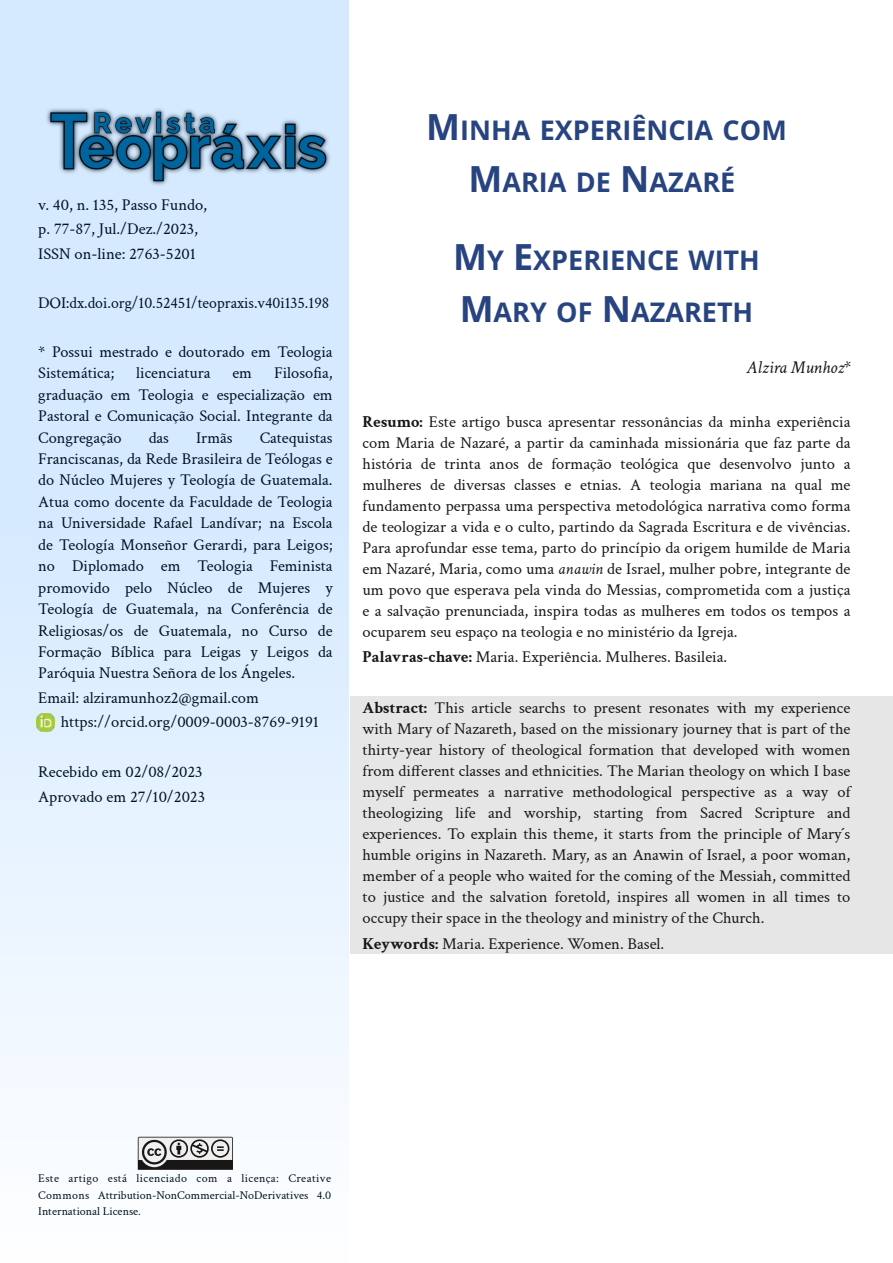
<style>
.page{position:relative;width:893px;height:1263px;background:#fff}
.page>*{position:absolute;margin:0;border:0;box-sizing:border-box;transform-origin:0 0}
.t1{font:700 27px/52.1px "Open Sans";color:#284480;text-align:center}
.t2{font:italic 18px "Crimson Text";color:#181715}
.t3{font:16.5px/21px "Crimson Text";color:#181715;text-align:justify}
.t4{font:16.5px/21.5px "Crimson Text";color:#00121f}
.t5{font:12px/16.5px "Crimson Text";color:#00121f;text-align:justify}
.s1{font-size:36px}
.s2{font-weight:700}
.s3{font-style:italic}
</style>
<div class="page">
<div style="left:0;top:0;width:349px;height:1263px;background:#fff;opacity:.2"></div>
<img style="left:39px;top:106px;width:293px;height:81px">
<svg style="left:138px;top:1137px;width:95px;height:33px"></svg>
<div style="left:350px;top:696px;width:543px;height:258px;background:#e6e6e6"></div>
<img style="left:37px;top:714px;width:18px;height:18px">
<p class="t4" style="left:38px;top:193px;width:170px;line-height:24.5px">v. 40, n. 135, Passo Fundo, p. 77-87, Jul./Dez./2023,<br>ISSN on-line: 2763-5201</p>
<p class="t4" style="left:38px;top:292px;width:292px">DOI:dx.doi.org/10.52451/teopraxis.v40i135.198</p>
<p class="t4" style="left:38px;top:341px;width:296px">* Possui mestrado e doutorado em Teologia<br>Sistemática;</p>
<p class="t4" style="left:38px;top:362px;width:296px;text-align:justify;text-indent:236px">Filosofia, graduação em Teologia e especialização em Pastoral e Comunicação Social. Integrante da Congregação</p>
<p class="t4" style="left:136px;top:362px;width:76px">licenciatura</p>
<p class="t4" style="left:232px;top:362px;width:21px">em</p>
<p class="t4" style="left:149px;top:427px;width:22px">das</p>
<p class="t4" style="left:196px;top:427px;width:38px">Irmãs</p>
<p class="t4" style="left:38px;top:427px;width:296px;text-align:justify;text-indent:221px">Catequistas Franciscanas, da Rede Brasileira de Teólogas e do Núcleo Mujeres y Teología de Guatemala.<br>Atua como docente da Faculdade de Teologia na Universidade Rafael Landívar; na Escola de Teología Monseñor Gerardi, para Leigos; no Diplomado em Teologia Feminista promovido pelo Núcleo de Mujeres y Teología de Guatemala, na Conferência de Religiosas/os de Guatemala, no Curso de Formação Bíblica para Leigas y Leigos da Paróquia Nuestra Señora de los Ángeles.</p>
<p class="t4" style="left:61px;top:686px;width:260px;line-height:24.5px;text-indent:-22px">Email: alziramunhoz2@gmail.com https://orcid.org/0009-0003-8769-9191</p>
<p class="t4" style="left:38px;top:760px;width:168px;line-height:24.5px">Recebido em 02/08/2023<br>Aprovado em 27/10/2023</p>
<h1 class="t1" style="left:426px;top:103px;width:362px"><span class="s1">M</span>INHA EXPERIÊNCIA COM<br><span class="s1">M</span>ARIA DE <span class="s1">N</span>AZARÉ</h1>
<h1 class="t1" style="left:453px;top:233px;width:308px;text-align:left"><span class="s1">M</span>Y <span class="s1">E</span>XPERIENCE WITH<br><span class="s1">M</span>ARY OF <span class="s1">N</span>AZARETH</h1>
<p class="t2" style="left:747px;top:355px;width:105px">Alzira Munhoz*</p>
<p class="t3" style="left:363px;top:411px;width:489px"><span class="s2">Resumo:</span> Este artigo busca apresentar ressonâncias da minha experiência com Maria de Nazaré, a partir da caminhada missionária que faz parte da história de trinta anos de formação teológica que desenvolvo junto a mulheres de diversas classes e etnias. A teologia mariana na qual me fundamento perpassa uma perspectiva metodológica narrativa como forma de teologizar a vida e o culto, partindo da Sagrada Escritura e de vivências.<br>Para aprofundar esse tema, parto do princípio da origem humilde de Maria em Nazaré, Maria, como uma <span class="s3">anawin</span> de Israel, mulher pobre, integrante de um povo que esperava pela vinda do Messias, comprometida com a justiça e a salvação prenunciada, inspira todas as mulheres em todos os tempos a ocuparem seu espaço na teologia e no ministério da Igreja.</p>
<p class="t3" style="left:363px;top:647px;width:366px"><span class="s2">Palavras-chave:</span> Maria. Experiência. Mulheres. Basileia.</p>
<p class="t3" style="left:363px;top:698px;width:489px"><span class="s2">Abstract:</span> This article searchs to present resonates with my experience with Mary of Nazareth, based on the missionary journey that is part of the thirty-year history of theological formation that developed with women from different classes and ethnicities. The Marian theology on which I base myself permeates a narrative methodological perspective as a way of theologizing life and worship, starting from Sacred Scripture and experiences. To explain this theme, it starts from the principle of Mary´s humble origins in Nazareth. Mary, as an Anawin of Israel, a poor woman, member of a people who waited for the coming of the Messiah, committed to justice and the salvation foretold, inspires all women in all times to occupy their space in the theology and ministry of the Church.</p>
<p class="t3" style="left:363px;top:933px;width:303px"><span class="s2">Keywords:</span> Maria. Experience. Women. Basel.</p>
<p class="t5" style="left:38px;top:1170px;width:294px">Este artigo está licenciado com a licença: Creative Commons Attribution-NonCommercial-NoDerivatives 4.0<br>International License.</p>
</div>
